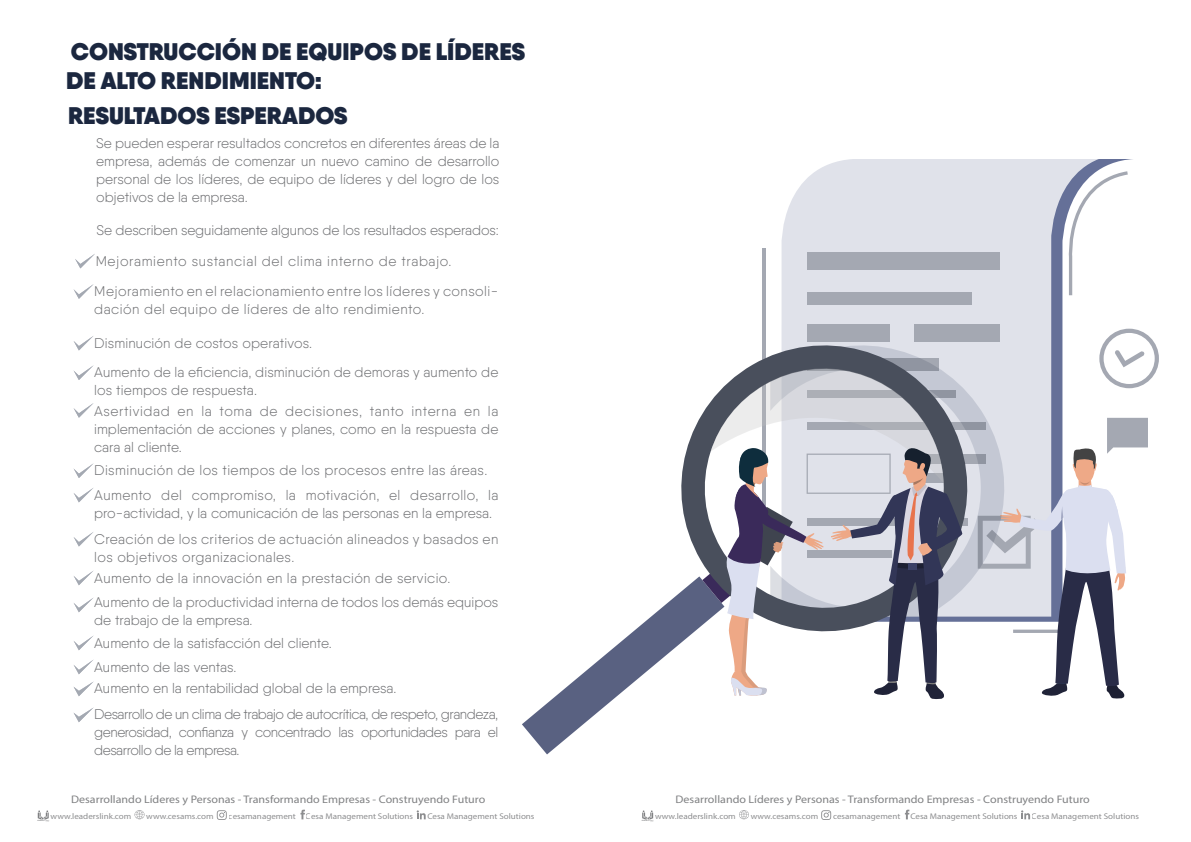
<style>
.page{position:relative;width:1191px;height:842px;background:#fff}
.page>*{position:absolute;margin:0;border:0;box-sizing:border-box;transform-origin:0 0}
.t1{font:800 24px/28.8px "Qanelas";color:#1b273f}
.t2{font:300 14px/18px "Qanelas";color:#6c6d70}
.t3{font:300 14px/26px "Qanelas";letter-spacing:-.03em;color:#6c6d70}
.t4{font:300 14px/24.3px "Qanelas";letter-spacing:.025em;color:#6c6d70}
.t5{font:300 14px/30.4px "Qanelas";letter-spacing:.035em;color:#6c6d70}
.t6{font:300 14px/21px "Qanelas";letter-spacing:.045em;color:#6c6d70}
.t7{font:11px "Myriad Pro";color:#808183;scale:1.09 1}
.t8{font:8.3px "Myriad Pro";color:#808183;scale:1.09 1}
.t9{font:700 1.6px "Exo 2";color:#808183}
.s1{font-weight:400;font-size:1.7px}
</style>
<div class="page">
<svg style="left:75px;top:254px;width:20px;height:14px"></svg>
<svg style="left:74px;top:284px;width:20px;height:15px"></svg>
<svg style="left:74px;top:336px;width:19px;height:14px"></svg>
<svg style="left:74px;top:365px;width:20px;height:15px"></svg>
<svg style="left:74px;top:403px;width:20px;height:15px"></svg>
<svg style="left:74px;top:463px;width:20px;height:15px"></svg>
<svg style="left:74px;top:488px;width:19px;height:14px"></svg>
<svg style="left:74px;top:532px;width:19px;height:14px"></svg>
<svg style="left:74px;top:571px;width:19px;height:14px"></svg>
<svg style="left:74px;top:598px;width:19px;height:14px"></svg>
<svg style="left:74px;top:635px;width:20px;height:15px"></svg>
<svg style="left:74px;top:659px;width:20px;height:15px"></svg>
<svg style="left:74px;top:681px;width:20px;height:15px"></svg>
<svg style="left:74px;top:707px;width:20px;height:15px"></svg>
<svg style="left:38px;top:810px;width:11px;height:10px"></svg>
<svg style="left:417px;top:810px;width:9px;height:9px"></svg>
<svg style="left:300px;top:810px;width:5px;height:9px"></svg>
<svg style="left:134px;top:810px;width:10px;height:9px"></svg>
<svg style="left:217px;top:810px;width:10px;height:10px"></svg>
<svg style="left:642px;top:810px;width:11px;height:10px"></svg>
<svg style="left:1021px;top:810px;width:9px;height:9px"></svg>
<svg style="left:905px;top:810px;width:4px;height:9px"></svg>
<svg style="left:739px;top:810px;width:10px;height:9px"></svg>
<svg style="left:821px;top:810px;width:10px;height:10px"></svg>
<hr style="left:762px;top:248px;width:3px;height:291px;background:#a4a8b2">
<svg style="left:781px;top:159px;width:341px;height:259px;background:#dde0e8"></svg>
<div style="left:807px;top:253px;width:193px;height:17px;background:#a4a8b2"></div>
<div style="left:807px;top:292px;width:165px;height:12px;background:#a4a8b2"></div>
<div style="left:807px;top:324px;width:83px;height:18px;background:#a4a8b2"></div>
<div style="left:914px;top:324px;width:86px;height:18px;background:#a4a8b2"></div>
<svg style="left:1099px;top:329px;width:60px;height:59px"></svg>
<svg style="left:1064px;top:171px;width:63px;height:124px"></svg>
<svg style="left:987px;top:418px;width:161px;height:281px"></svg>
<svg style="left:987px;top:345px;width:17px;height:272px;background:#d2d4de"></svg>
<svg style="left:747px;top:325px;width:240px;height:297px"></svg>
<svg style="left:522px;top:368px;width:440px;height:386px"></svg>
<h1 class="t1" style="left:66px;top:37px;width:460px">CONSTRUCCIÓN DE EQUIPOS DE LÍDERES<br>DE ALTO RENDIMIENTO:</h1>
<h1 class="t1" style="left:68px;top:101px;width:281px">RESULTADOS ESPERADOS</h1>
<p class="t2" style="left:96px;top:134px;width:404px;text-align:justify">Se pueden esperar resultados concretos en diferentes áreas de la empresa, además de comenzar un nuevo camino de desarrollo personal de los líderes, de equipo de líderes y del logro de los objetivos de la empresa.</p>
<p class="t2" style="left:97px;top:221px;width:404px">Se describen seguidamente algunos de los resultados esperados:</p>
<p class="t5" style="left:94px;top:245px;width:405px">Mejoramiento sustancial del clima interno de trabajo.<br>Mejoramiento en el relacionamiento entre los líderes y consoli-</p>
<p class="t5" style="left:94px;top:294px;width:332px">dación del equipo de líderes de alto rendimiento.</p>
<p class="t2" style="left:94px;top:328px;width:405px;line-height:29.6px">Disminución de costos operativos.<br>Aumento de la eficiencia, disminución de demoras y aumento de</p>
<p class="t6" style="left:94px;top:380px;width:405px">los tiempos de respuesta.<br>Asertividad en la toma de decisiones, tanto interna en la</p>
<p class="t2" style="left:94px;top:420px;width:405px">implementación de acciones y planes, como en la respuesta de cara al cliente.</p>
<p class="t4" style="left:94px;top:458px;width:406px">Disminución de los tiempos de los procesos entre las áreas.<br>Aumento del compromiso, la motivación, el desarrollo, la</p>
<p class="t2" style="left:94px;top:500px;width:405px;line-height:26.1px">pro-actividad, y la comunicación de las personas en la empresa.<br>Creación de los criterios de actuación alineados y basados en</p>
<p class="t4" style="left:94px;top:546px;width:358px;line-height:20.8px">los objetivos organizacionales.<br>Aumento de la innovación en la prestación de servicio.</p>
<p class="t2" style="left:94px;top:593px;width:405px">Aumento de la productividad interna de todos los demás equipos de trabajo de la empresa.</p>
<p class="t2" style="left:94px;top:631px;width:239px;line-height:24px">Aumento de la satisfacción del cliente.<br>Aumento de las ventas.</p>
<p class="t3" style="left:94px;top:674px;width:405px">Aumento en la rentabilidad global de la empresa.<br>Desarrollo de un clima de trabajo de autocrítica, de respeto, grandeza,</p>
<p class="t3" style="left:94px;top:722px;width:405px;line-height:18px">generosidad, confianza y concentrado las oportunidades para el desarrollo de la empresa.</p>
<p class="t7" style="left:71px;top:792px;width:381px">Desarrollando Líderes y Personas - Transformando Empresas - Construyendo Futuro</p>
<p class="t8" style="left:51px;top:811px;width:76px">www.leaderslink.com</p>
<p class="t8" style="left:146px;top:811px;width:63px">www.cesams.com</p>
<p class="t8" style="left:229px;top:811px;width:171px">cesamanagement Cesa Management Solutions</p>
<p class="t8" style="left:427px;top:811px;width:100px">Cesa Management Solutions</p>
<p class="t9" style="left:37px;top:820px;width:13px">LEADERS<span class="s1">linked</span></p>
<p class="t7" style="left:675px;top:792px;width:381px">Desarrollando Líderes y Personas - Transformando Empresas - Construyendo Futuro</p>
<p class="t8" style="left:655px;top:811px;width:76px">www.leaderslink.com</p>
<p class="t8" style="left:750px;top:811px;width:63px">www.cesams.com</p>
<p class="t8" style="left:833px;top:811px;width:171px">cesamanagement Cesa Management Solutions</p>
<p class="t8" style="left:1031px;top:811px;width:100px">Cesa Management Solutions</p>
<p class="t9" style="left:642px;top:820px;width:13px">LEADERS<span class="s1">linked</span></p>
</div>
